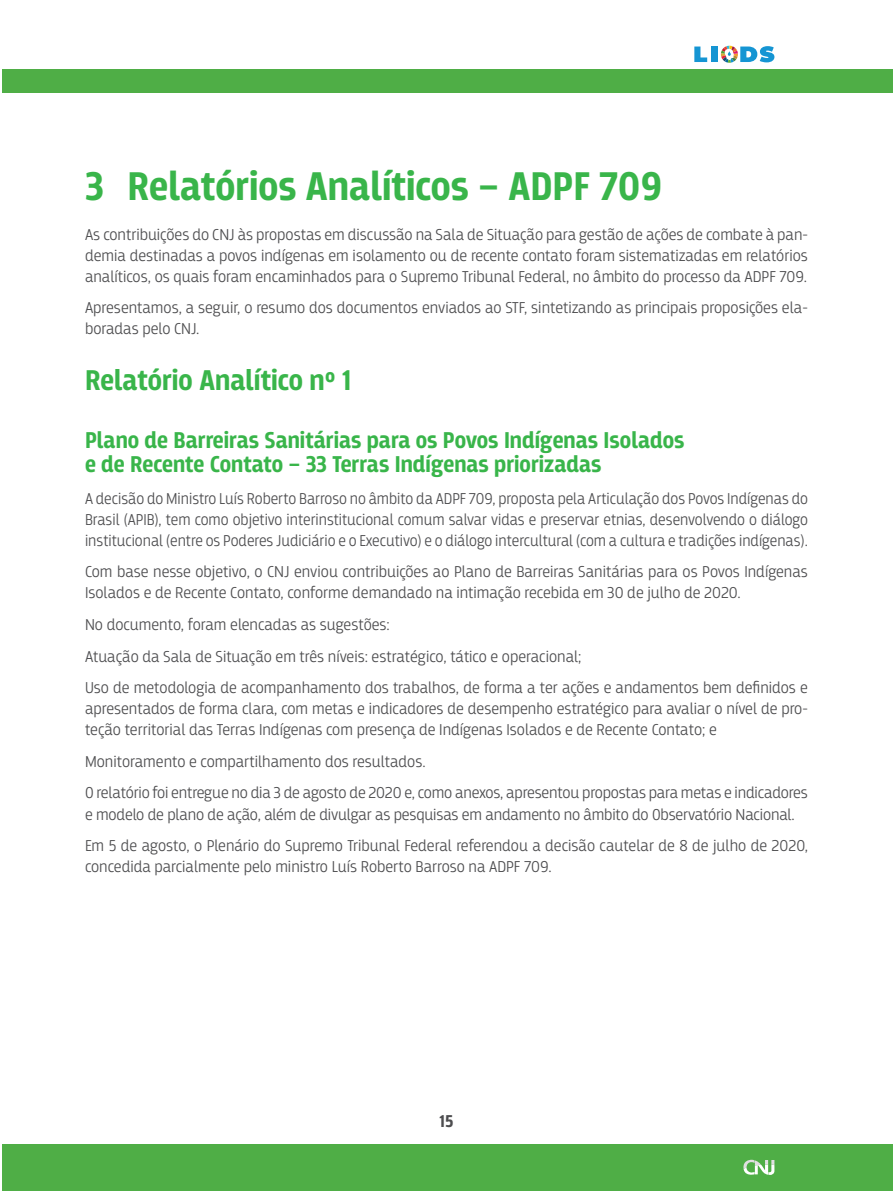
<style>
.page{position:relative;width:893px;height:1191px;background:#fff}
.page>*{position:absolute;margin:0;border:0;box-sizing:border-box;transform-origin:0 0}
.t1{font:700 42px "Breakers";color:#39b54a}
.t2{font:700 30px "Breakers";color:#39b54a}
.t3{font:700 24px/24px "Breakers";color:#39b54a}
.t4{font:700 18px "Breakers";color:#4d4d4f}
.t5{font:300 16.5px/21px "Breakers";color:#4d4d4f}
</style>
<div class="page">
<div style="left:2px;top:1144px;width:891px;height:47px;background:#4fae46"></div>
<svg style="left:743px;top:1159px;width:31px;height:15px"></svg>
<div style="left:2px;top:70px;width:891px;height:23px;background:#4fae46"></div>
<svg style="left:694px;top:47px;width:13px;height:15px"></svg>
<div style="left:711px;top:47px;width:6px;height:15px;background:#1595d3"></div>
<svg style="left:721px;top:46px;width:53px;height:17px"></svg>
<h1 class="t1" style="left:85px;top:161px;width:579px">3 Relatórios Analíticos – ADPF 709</h1>
<p class="t5" style="left:85px;top:224px;width:724px;text-align:justify">As contribuições do CNJ às propostas em discussão na Sala de Situação para gestão de ações de combate à pan&shy;demia destinadas a povos indígenas em isolamento ou de recente contato foram sistematizadas em relatórios analíticos, os quais foram encaminhados para o Supremo Tribunal Federal, no âmbito do processo da ADPF 709.</p>
<p class="t5" style="left:85px;top:297px;width:724px">Apresentamos, a seguir, o resumo dos documentos enviados ao STF, sintetizando as principais proposições ela&shy;boradas pelo CNJ.</p>
<h2 class="t2" style="left:85px;top:362px;width:268px">Relatório Analítico nº 1</h2>
<h3 class="t3" style="left:85px;top:429px;width:601px">Plano de Barreiras Sanitárias para os Povos Indígenas Isolados e de Recente Contato – 33 Terras Indígenas priorizadas</h3>
<p class="t5" style="left:85px;top:487px;width:724px;text-align:justify">A decisão do Ministro Luís Roberto Barroso no âmbito da ADPF 709, proposta pela Articulação dos Povos Indígenas do Brasil (APIB), tem como objetivo interinstitucional comum salvar vidas e preservar etnias, desenvolvendo o diálogo institucional (entre os Poderes Judiciário e o Executivo) e o diálogo intercultural (com a cultura e tradições indígenas).</p>
<p class="t5" style="left:85px;top:561px;width:724px">Com base nesse objetivo, o CNJ enviou contribuições ao Plano de Barreiras Sanitárias para os Povos Indígenas<br>Isolados e de Recente Contato, conforme demandado na intimação recebida em 30 de julho de 2020.</p>
<p class="t5" style="left:85px;top:608px;width:724px;line-height:31.7px">No documento, foram elencadas as sugestões:<br>Atuação da Sala de Situação em três níveis: estratégico, tático e operacional;<br>Uso de metodologia de acompanhamento dos trabalhos, de forma a ter ações e andamentos bem definidos e</p>
<p class="t5" style="left:85px;top:698px;width:724px">apresentados de forma clara, com metas e indicadores de desempenho estratégico para avaliar o nível de pro&shy;teção territorial das Terras Indígenas com presença de Indígenas Isolados e de Recente Contato; e</p>
<p class="t5" style="left:85px;top:745px;width:724px;line-height:31.7px">Monitoramento e compartilhamento dos resultados.<br>O relatório foi entregue no dia 3 de agosto de 2020 e, como anexos, apresentou propostas para metas e indicadores</p>
<p class="t5" style="left:85px;top:798px;width:724px;line-height:31.7px">e modelo de plano de ação, além de divulgar as pesquisas em andamento no âmbito do Observatório Nacional.<br>Em 5 de agosto, o Plenário do Supremo Tribunal Federal referendou a decisão cautelar de 8 de julho de 2020,</p>
<p class="t5" style="left:85px;top:856px;width:468px">concedida parcialmente pelo ministro Luís Roberto Barroso na ADPF 709.</p>
<p class="t4" style="left:439px;top:1110px;width:16px">15</p>
</div>
